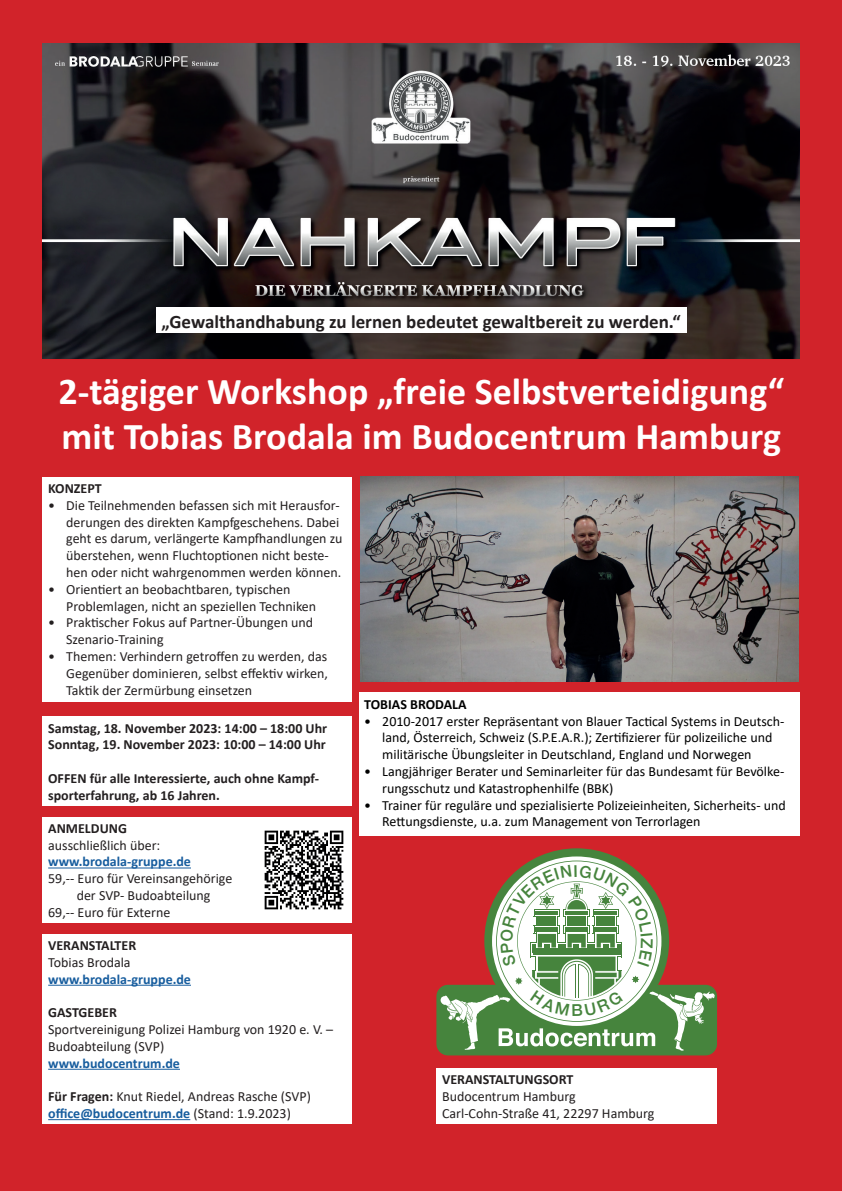
<style>
.page{position:relative;width:842px;height:1191px;background:#d1232a}
.page>*{position:absolute;margin:0;border:0;box-sizing:border-box;transform-origin:0 0}
.t1{font:700 38px/45.6px "Calibri";color:#fff}
.t2{font:700 19px "Calibri";color:#231f20}
.t3{font:14px/16.8px "Calibri";color:#231f20}
.t4{font:14px/16.8px "Calibri";color:#000}
.t5{font:700 14px/16.8px "Calibri";color:#231f20}
.t6{font:700 14px "Calibri";color:#175d9e}
.t7{font:700 14px "Calibri";color:#000}
.s1{font-weight:700}
.s2{font-weight:700;color:#175d9e}
</style>
<div class="page">
<img style="left:361px;top:477px;width:437px;height:204px">
<div style="left:436px;top:984px;width:281px;height:71px;background:#46843d;border-radius:12px"></div>
<img style="left:43px;top:44px;width:756px;height:314px">
<div style="left:43px;top:477px;width:308px;height:224px;background:#fff"></div>
<div style="left:43px;top:716px;width:308px;height:89px;background:#fff"></div>
<div style="left:43px;top:816px;width:308px;height:106px;background:#fff"></div>
<hr style="left:48px;top:867px;width:143px;height:1px;background:#175d9e">
<img style="left:264px;top:830px;width:80px;height:80px">
<div style="left:359px;top:692px;width:440px;height:144px;background:#fff"></div>
<div style="left:436px;top:1068px;width:281px;height:55px;background:#fff"></div>
<div style="left:43px;top:933px;width:308px;height:190px;background:#fff"></div>
<hr style="left:48px;top:984px;width:143px;height:1px;background:#175d9e">
<hr style="left:48px;top:1068px;width:132px;height:1px;background:#175d9e">
<hr style="left:48px;top:1119px;width:142px;height:1px;background:#175d9e">
<div style="left:156px;top:307px;width:530px;height:26px;background:#fff"></div>
<svg style="left:441px;top:860px;width:274px;height:190px"></svg>
<h2 class="t2" style="left:161px;top:308px;width:521px">„Gewalthandhabung zu lernen bedeutet gewaltbereit zu werden.“</h2>
<h1 class="t1" style="left:58px;top:368px;width:727px">2-tägiger Workshop „freie Selbstverteidigung“ mit Tobias Brodala im Budocentrum Hamburg</h1>
<p class="t5" style="left:48px;top:480px;width:55px">KONZEPT</p>
<p class="t3" style="left:66px;top:496px;width:278px;text-indent:-18px">• Die Teilnehmenden befassen sich mit Herausfor&shy;derungen des direkten Kampfgeschehens. Dabei geht es darum, verlängerte Kampfhandlungen zu überstehen, wenn Fluchtoptionen nicht beste&shy;hen oder nicht wahrgenommen werden können.</p>
<p class="t3" style="left:66px;top:580px;width:252px;text-indent:-18px">• Orientiert an beobachtbaren, typischen<br>Problemlagen, nicht an speziellen Techniken</p>
<p class="t3" style="left:66px;top:614px;width:249px;text-indent:-18px">• Praktischer Fokus auf Partner-Übungen und<br>Szenario-Training</p>
<p class="t3" style="left:66px;top:647px;width:263px;text-align:justify;text-indent:-18px">• Themen: Verhindern getroffen zu werden, das Gegenüber dominieren, selbst effektiv wirken, Taktik der Zermürbung einsetzen</p>
<p class="t5" style="left:48px;top:719px;width:281px">Samstag, 18. November 2023: 14:00 – 18:00 Uhr<br>Sonntag, 19. November 2023: 10:00 – 14:00 Uhr</p>
<p class="t5" style="left:48px;top:769px;width:272px">OFFEN für alle Interessierte, auch ohne Kampf&shy;sporterfahrung, ab 16 Jahren.</p>
<p class="t5" style="left:48px;top:819px;width:80px">ANMELDUNG</p>
<p class="t3" style="left:48px;top:836px;width:114px">ausschließlich über:</p>
<p class="t6" style="left:48px;top:852px;width:144px">www.brodala-gruppe.de</p>
<p class="t3" style="left:48px;top:869px;width:186px">59,-- Euro für Vereinsangehörige</p>
<p class="t3" style="left:77px;top:886px;width:135px">der SVP- Budoabteilung</p>
<p class="t3" style="left:48px;top:903px;width:124px">69,-- Euro für Externe</p>
<p class="t7" style="left:364px;top:694px;width:104px">TOBIAS BRODALA</p>
<p class="t4" style="left:382px;top:712px;width:404px;text-indent:-18px">• 2010-2017 erster Repräsentant von Blauer Tactical Systems in Deutsch&shy;land, Österreich, Schweiz (S.P.E.A.R.); Zertifizierer für polizeiliche und militärische Übungsleiter in Deutschland, England und Norwegen</p>
<p class="t4" style="left:382px;top:762px;width:403px;text-indent:-18px">• Langjähriger Berater und Seminarleiter für das Bundesamt für Bevölke&shy;rungsschutz und Katastrophenhilfe (BBK)</p>
<p class="t4" style="left:382px;top:796px;width:405px;text-indent:-18px">• Trainer für reguläre und spezialisierte Polizeieinheiten, Sicherheits- und<br>Rettungsdienste, u.a. zum Management von Terrorlagen</p>
<p class="t5" style="left:48px;top:936px;width:90px">VERANSTALTER</p>
<p class="t3" style="left:48px;top:953px;width:84px">Tobias Brodala</p>
<p class="t6" style="left:48px;top:969px;width:144px">www.brodala-gruppe.de</p>
<p class="t5" style="left:48px;top:1004px;width:70px">GASTGEBER</p>
<p class="t3" style="left:48px;top:1020px;width:286px">Sportvereinigung Polizei Hamburg von 1920 e. V. –<br>Budoabteilung (SVP)</p>
<p class="t6" style="left:48px;top:1053px;width:133px">www.budocentrum.de</p>
<p class="t3" style="left:48px;top:1087px;width:264px"><span class="s1">Für Fragen:</span> Knut Riedel, Andreas Rasche (SVP) <span class="s2">office@budocentrum.de</span> (Stand: 1.9.2023)</p>
<p class="t5" style="left:442px;top:1071px;width:133px">VERANSTALTUNGSORT</p>
<p class="t3" style="left:442px;top:1087px;width:214px">Budocentrum Hamburg<br>Carl-Cohn-Straße 41, 22297 Hamburg</p>
</div>
